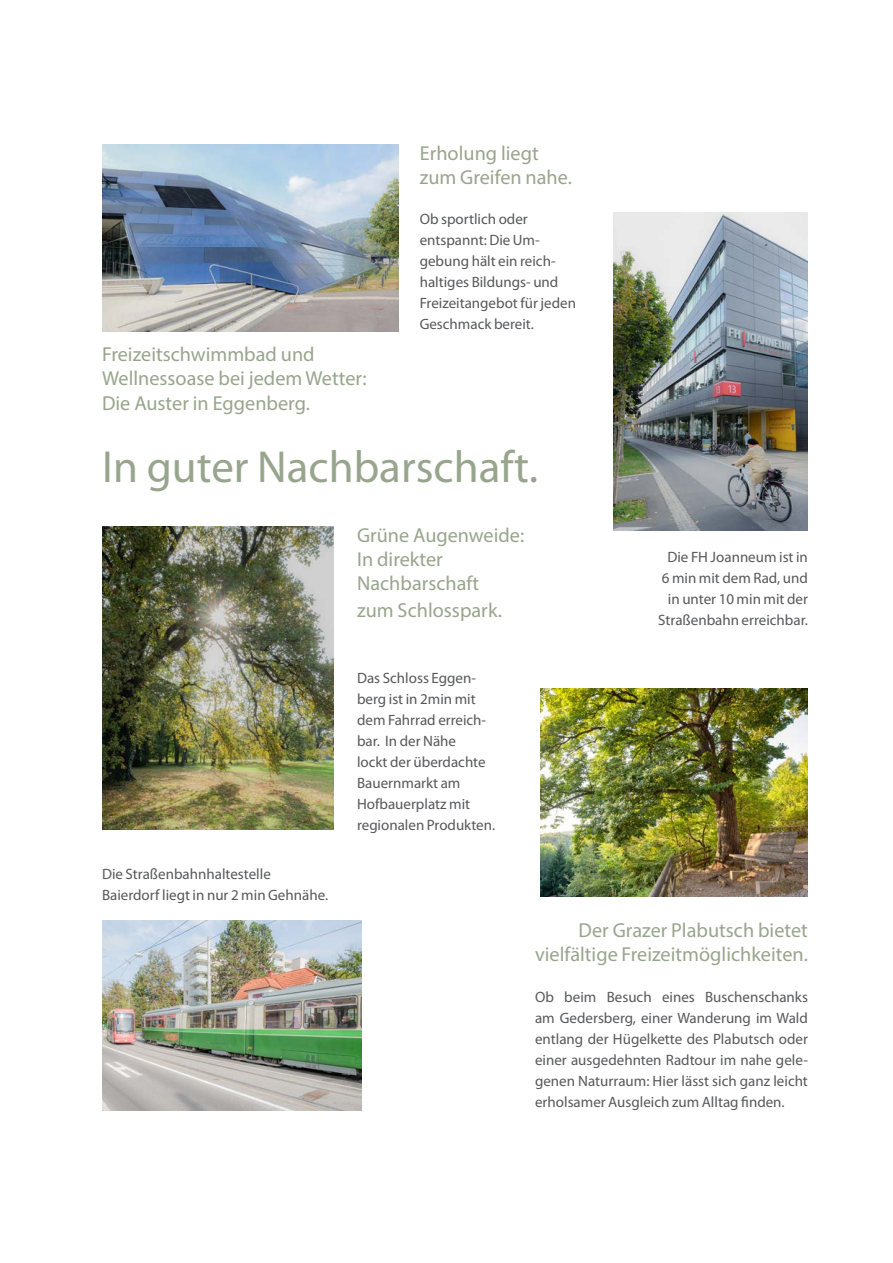
<style>
.page{position:relative;width:893px;height:1263px;background:#fff}
.page>*{position:absolute;margin:0;border:0;box-sizing:border-box;transform-origin:0 0}
.Titel{font:45px "Myriad Pro";color:#98a58d}
.Sub_Ü_Titel{font:20.25px/24.3px "Myriad Variable Concept";color:#98a58d}
.TEXT{font:15px/21px "Myriad Pro";color:#57585a}
</style>
<div class="page">
<img style="left:102px;top:145px;width:297px;height:187px">
<img style="left:102px;top:527px;width:232px;height:303px">
<img style="left:102px;top:920px;width:260px;height:190px">
<img style="left:540px;top:689px;width:268px;height:207px">
<img style="left:614px;top:213px;width:194px;height:318px">
<p class="Sub_Ü_Titel" style="left:102px;top:342px;width:214px">Freizeitschwimmbad und</p>
<p class="Sub_Ü_Titel" style="left:102px;top:366px;width:266px">Wellnessoase bei jedem Wetter:</p>
<p class="Sub_Ü_Titel" style="left:102px;top:391px;width:209px">Die Auster in Eggenberg.</p>
<p class="Sub_Ü_Titel" style="left:420px;top:141px;width:154px">Erholung liegt zum Greifen nahe.</p>
<p class="TEXT" style="left:420px;top:208px;width:122px">Ob sportlich oder entspannt: Die Um-</p>
<p class="TEXT" style="left:420px;top:250px;width:158px">gebung hält ein reich&shy;haltiges Bildungs- und<br>Freizeitangebot für jeden<br>Geschmack bereit.</p>
<p class="Titel" style="left:102px;top:439px;width:438px">In guter Nachbarschaft.</p>
<p class="Sub_Ü_Titel" style="left:357px;top:523px;width:169px">Grüne Augenweide:</p>
<p class="Sub_Ü_Titel" style="left:357px;top:547px;width:87px">In direkter</p>
<p class="Sub_Ü_Titel" style="left:357px;top:571px;width:124px">Nachbarschaft</p>
<p class="Sub_Ü_Titel" style="left:357px;top:598px;width:146px">zum Schlosspark.</p>
<p class="TEXT" style="left:102px;top:863px;width:170px">Die Straßenbahnhaltestelle</p>
<p class="TEXT" style="left:102px;top:884px;width:228px">Baierdorf liegt in nur 2 min Gehnähe.</p>
<p class="TEXT" style="left:357px;top:667px;width:140px">Das Schloss Eggen&shy;berg ist in 2min mit dem Fahrrad erreich&shy;bar. In der Nähe<br>lockt der überdachte<br>Bauernmarkt am<br>Hofbauerplatz mit regionalen Produkten.</p>
<p class="TEXT" style="left:658px;top:546px;width:151px;text-align:right">Die FH Joanneum ist in<br>6 min mit dem Rad, und in unter 10 min mit der<br>Straßenbahn erreichbar.</p>
<p class="Sub_Ü_Titel" style="left:578px;top:918px;width:231px">Der Grazer Plabutsch bietet</p>
<p class="Sub_Ü_Titel" style="left:535px;top:942px;width:274px">vielfältige Freizeitmöglichkeiten.</p>
<p class="TEXT" style="left:535px;top:986px;width:274px;text-align:justify">Ob beim Besuch eines Buschenschanks am Gedersberg, einer Wanderung im Wald entlang der Hügelkette des Plabutsch oder einer ausgedehnten Radtour im nahe gele&shy;genen Naturraum: Hier lässt sich ganz leicht erholsamer Ausgleich zum Alltag finden.</p>
</div>
